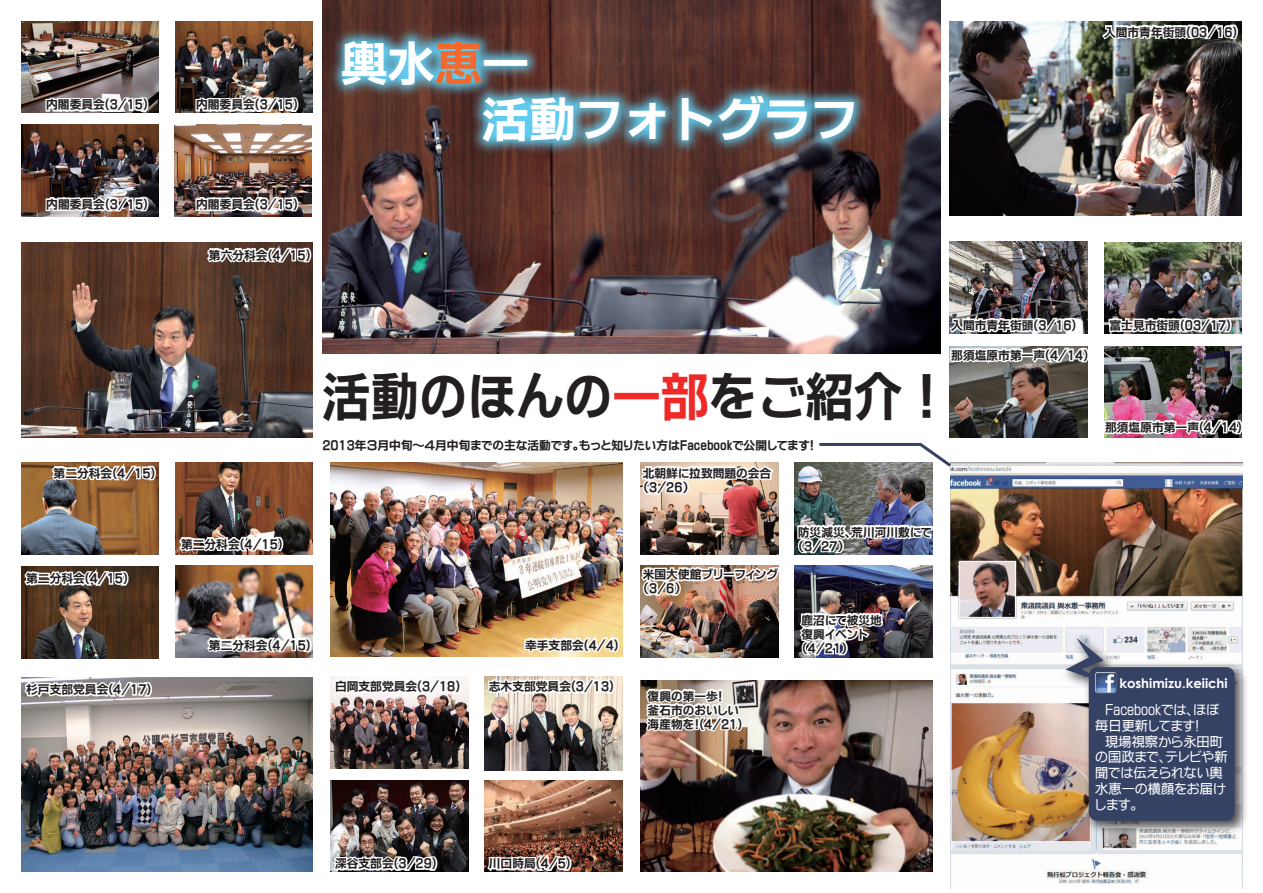
<style>
.page{position:relative;width:1263px;height:893px;background:#fff}
.page>*{position:absolute;margin:0;border:0;box-sizing:border-box;transform-origin:0 0}
.t1{font:51.45px "FG Kaku Gothic Ca U";color:#231f20;scale:.94 1}
.t2{font:47.1px/56.4px "FG Kaku Gothic Ca U";color:#fff}
.t3{font:13.2px/15.9px "FGP Kaku Gothic Ca M";color:#fff}
.t4{font:700 13.2px "Century Gothic";color:#fff}
.t5{font:11.7px/14.1px "FGP Kaku Gothic Ca U";color:#231f20}
.s1{color:#f2682d}
.s2{color:#ee2928}
</style>
<div class="page">
<img style="left:950px;top:462px;width:292px;height:427px">
<img style="left:950px;top:21px;width:291px;height:195px">
<img style="left:950px;top:242px;width:137px;height:69px">
<img style="left:1104px;top:242px;width:137px;height:92px">
<img style="left:950px;top:365px;width:137px;height:73px">
<img style="left:1104px;top:346px;width:137px;height:92px">
<img style="left:21px;top:21px;width:138px;height:92px">
<img style="left:175px;top:21px;width:104px;height:92px">
<img style="left:21px;top:125px;width:138px;height:92px">
<img style="left:174px;top:125px;width:138px;height:92px">
<img style="left:21px;top:243px;width:292px;height:194px">
<img style="left:21px;top:462px;width:138px;height:92px">
<img style="left:175px;top:462px;width:138px;height:92px">
<img style="left:21px;top:567px;width:138px;height:91px">
<img style="left:175px;top:566px;width:138px;height:91px">
<img style="left:322px;top:0;width:619px;height:354px">
<img style="left:485px;top:676px;width:137px;height:94px">
<img style="left:331px;top:780px;width:137px;height:92px">
<img style="left:21px;top:677px;width:292px;height:195px">
<img style="left:331px;top:677px;width:137px;height:91px">
<img style="left:331px;top:463px;width:291px;height:194px">
<img style="left:485px;top:780px;width:137px;height:92px">
<img style="left:640px;top:680px;width:292px;height:192px">
<img style="left:640px;top:462px;width:138px;height:92px">
<img style="left:795px;top:462px;width:137px;height:56px">
<img style="left:795px;top:566px;width:137px;height:91px">
<img style="left:640px;top:566px;width:138px;height:91px">
<img style="left:279px;top:0;width:637px;height:204px">
<svg style="left:1100px;top:21px;width:140px;height:26px"></svg>
<svg style="left:1107px;top:312px;width:127px;height:22px"></svg>
<img style="left:1104px;top:411px;width:138px;height:26px">
<img style="left:949px;top:311px;width:139px;height:54px">
<svg style="left:28px;top:83px;width:123px;height:30px"></svg>
<img style="left:177px;top:83px;width:124px;height:34px">
<img style="left:28px;top:182px;width:123px;height:34px">
<svg style="left:205px;top:242px;width:108px;height:25px"></svg>
<img style="left:177px;top:182px;width:124px;height:34px">
<svg style="left:22px;top:566px;width:109px;height:25px"></svg>
<svg style="left:49px;top:462px;width:109px;height:23px"></svg>
<svg style="left:23px;top:677px;width:131px;height:23px"></svg>
<svg style="left:523px;top:629px;width:98px;height:26px"></svg>
<svg style="left:333px;top:676px;width:133px;height:20px"></svg>
<svg style="left:485px;top:676px;width:132px;height:20px"></svg>
<svg style="left:640px;top:684px;width:105px;height:50px"></svg>
<svg style="left:331px;top:850px;width:108px;height:22px"></svg>
<svg style="left:485px;top:848px;width:88px;height:24px"></svg>
<svg style="left:177px;top:528px;width:108px;height:27px"></svg>
<img style="left:798px;top:608px;width:87px;height:50px">
<svg style="left:732px;top:565px;width:47px;height:18px"></svg>
<img style="left:640px;top:551px;width:86px;height:52px">
<img style="left:794px;top:518px;width:139px;height:37px">
<img style="left:640px;top:462px;width:136px;height:40px">
<img style="left:205px;top:629px;width:108px;height:28px">
<img style="left:1057px;top:628px;width:190px;height:212px">
<svg style="left:1065px;top:638px;width:170px;height:183px;background:#60677e"></svg>
<img style="left:1095px;top:672px;width:21px;height:21px">
<svg style="left:816px;top:442px;width:138px;height:28px"></svg>
<p class="t5" style="left:46px;top:98px;width:103px">内閣委員会(3/15)</p>
<p class="t5" style="left:196px;top:98px;width:103px">内閣委員会(3/15)</p>
<p class="t5" style="left:46px;top:197px;width:103px">内閣委員会(3/15)</p>
<p class="t5" style="left:196px;top:197px;width:103px">内閣委員会(3/15)</p>
<p class="t5" style="left:209px;top:248px;width:103px">第六分科会(4/15)</p>
<h2 class="t2" style="left:341px;top:34px;width:519px">輿水<span class="s1">恵</span>一<br>　　　活動フォトグラフ</h2>
<p class="t5" style="left:1104px;top:25px;width:135px">入間市青年街頭(03/16)</p>
<p class="t5" style="left:951px;top:318px;width:127px">入間市青年街頭(3/16)</p>
<p class="t5" style="left:1109px;top:318px;width:123px">富士見市街頭(03/17)</p>
<p class="t5" style="left:951px;top:348px;width:138px">那須塩原市第一声(4/14)</p>
<h1 class="t1" style="left:322px;top:371px;width:670px">活動のほんの<span class="s2">一部</span>をご紹介！</h1>
<p class="t5" style="left:1105px;top:420px;width:138px">那須塩原市第一声(4/14)</p>
<p class="t5" style="left:322px;top:438px;width:494px">2013年３月中旬～４月中旬までの主な活動です。もっと知りたい方はFacebookで公開してます！</p>
<p class="t5" style="left:54px;top:466px;width:103px">第二分科会(4/15)</p>
<p class="t5" style="left:643px;top:466px;width:130px">北朝鮮に拉致問題の会合（3/26）</p>
<p class="t5" style="left:181px;top:537px;width:103px">第二分科会(4/15)</p>
<p class="t5" style="left:798px;top:525px;width:135px">防災減災、荒川河川敷にて（3/27）</p>
<p class="t5" style="left:26px;top:571px;width:103px">第二分科会(4/15)</p>
<p class="t5" style="left:643px;top:567px;width:137px">米国大使館ブリーフィング（3/6）</p>
<p class="t5" style="left:209px;top:638px;width:103px">第二分科会(4/15)</p>
<p class="t5" style="left:525px;top:638px;width:95px">幸手支部会(4/4)</p>
<p class="t5" style="left:801px;top:613px;width:82px">鹿沼にて被災地復興イベント（4/21）</p>
<p class="t5" style="left:26px;top:682px;width:127px">杉戸支部党員会(4/17)</p>
<p class="t5" style="left:335px;top:679px;width:127px">白岡支部党員会(3/18)</p>
<p class="t5" style="left:489px;top:679px;width:127px">志木支部党員会(3/13)</p>
<p class="t5" style="left:648px;top:689px;width:96px">復興の第一歩！<br>釜石市のおいしい海産物を！(4/21)</p>
<p class="t4" style="left:1119px;top:673px;width:110px">koshimizu.keiichi</p>
<p class="t3" style="left:1095px;top:702px;width:134px">　Facebookでは、ほぼ毎日更新してます！<br>　現場視察から永田町の国政まで、テレビや新聞では伝えられない輿水恵一の横顔をお届けします。</p>
<p class="t5" style="left:335px;top:856px;width:103px">深谷支部会(3/29)</p>
<p class="t5" style="left:489px;top:856px;width:83px">川口時局(4/5)</p>
</div>
